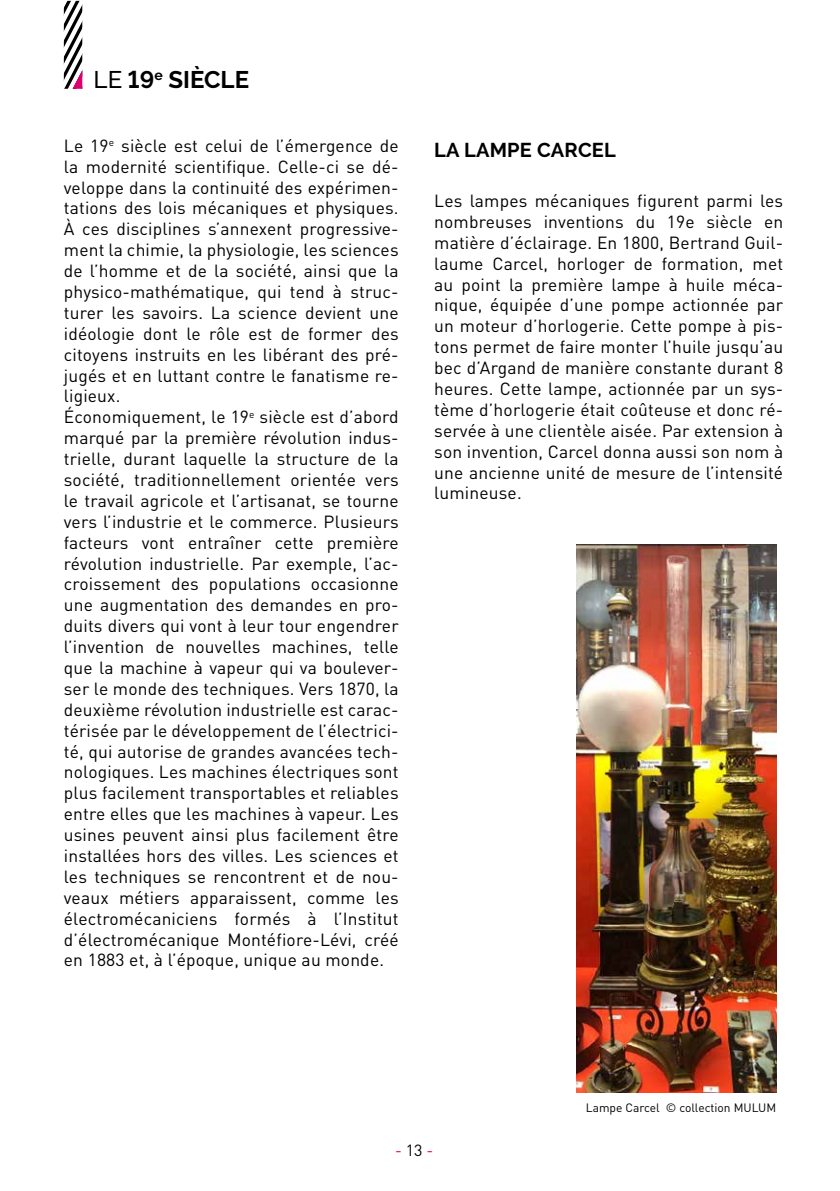
<style>
.page{position:relative;width:840px;height:1191px;background:#fff}
.page>*{position:absolute;margin:0;border:0;box-sizing:border-box;transform-origin:0 0}
.t1{font:700 24px "Raleway";color:#000}
.t2{font:700 20px "Raleway";letter-spacing:.01em;color:#000}
.t3{font:17.4px/20.8px "DIN Pro";letter-spacing:.01em;color:#000}
.t4{font:16px "DIN Pro";color:#e0006d}
.t5{font:12px "DIN Pro";color:#000}
.s1{font-weight:500}
.s2{color:#000}
</style>
<div class="page">
<svg style="left:64px;top:1px;width:18px;height:88px"></svg>
<img style="left:576px;top:544px;width:199px;height:548px">
<h1 class="t1" style="left:94px;top:66px;width:157px"><span class="s1">LE</span> 19<sup>e</sup> SIÈCLE</h1>
<p class="t3" style="left:64px;top:133px;width:336px">Le 19<sup>e</sup> siècle est celui de l’émergence de la modernité scientifique. Celle-ci se dé&shy;veloppe dans la continuité des expérimen&shy;tations des lois mécaniques et physiques.<br>À ces disciplines s’annexent progressive&shy;ment la chimie, la physiologie, les sciences de l’homme et de la société, ainsi que la physico-mathématique, qui tend à struc&shy;turer les savoirs. La science devient une idéologie dont le rôle est de former des citoyens instruits en les libérant des pré&shy;jugés et en luttant contre le fanatisme re&shy;ligieux.<br>Économiquement, le 19<sup>e</sup> siècle est d’abord marqué par la première révolution indus&shy;trielle, durant laquelle la structure de la société, traditionnellement orientée vers le travail agricole et l’artisanat, se tourne vers l’industrie et le commerce. Plusieurs facteurs vont entraîner cette première révolution industrielle. Par exemple, l’ac&shy;croissement des populations occasionne une augmentation des demandes en pro&shy;duits divers qui vont à leur tour engendrer l’invention de nouvelles machines, telle que la machine à vapeur qui va boulever&shy;ser le monde des techniques. Vers 1870, la deuxième révolution industrielle est carac&shy;térisée par le développement de l’électrici&shy;té, qui autorise de grandes avancées tech&shy;nologiques. Les machines électriques sont plus facilement transportables et reliables entre elles que les machines à vapeur. Les usines peuvent ainsi plus facilement être installées hors des villes. Les sciences et les techniques se rencontrent et de nou&shy;veaux métiers apparaissent, comme les électromécaniciens formés à l’Institut d’électromécanique Montéfiore-Lévi, créé en 1883 et, à l’époque, unique au monde.</p>
<p class="t2" style="left:434px;top:139px;width:183px">LA LAMPE CARCEL</p>
<p class="t3" style="left:434px;top:189px;width:350px;text-align:justify">Les lampes mécaniques figurent parmi les nombreuses inventions du 19e siècle en matière d’éclairage. En 1800, Bertrand Guil&shy;laume Carcel, horloger de formation, met au point la première lampe à huile méca&shy;nique, équipée d’une pompe actionnée par un moteur d’horlogerie. Cette pompe à pis&shy;tons permet de faire monter l’huile jusqu’au bec d’Argand de manière constante durant 8 heures. Cette lampe, actionnée par un sys&shy;tème d’horlogerie était coûteuse et donc ré&shy;servée à une clientèle aisée. Par extension à son invention, Carcel donna aussi son nom à une ancienne unité de mesure de l’intensité lumineuse.</p>
<p class="t5" style="left:585px;top:1098px;width:192px">Lampe Carcel © collection MULUM</p>
<p class="t4" style="left:395px;top:1138px;width:40px">- <span class="s2">13</span> -</p>
</div>
